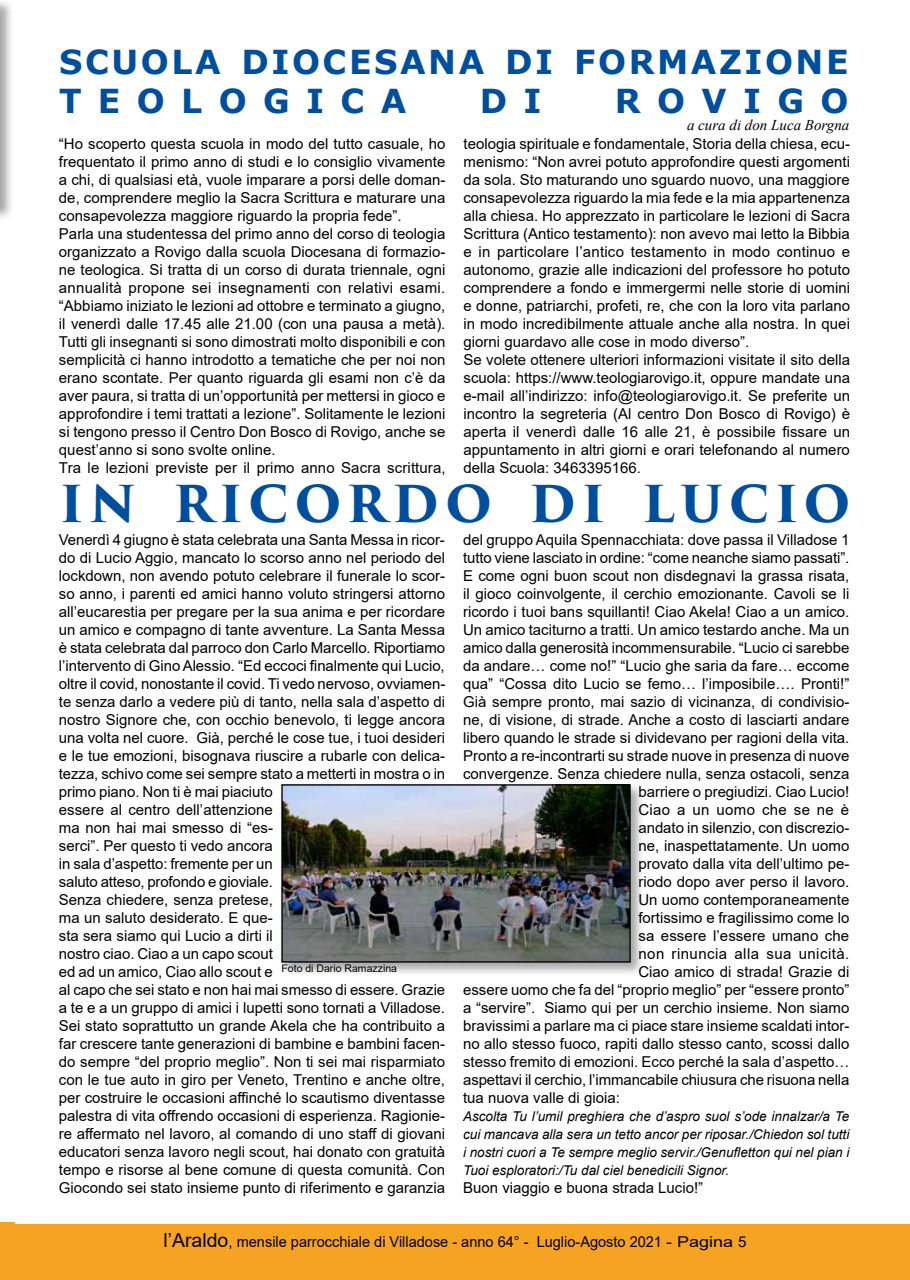
<style>
.page{position:relative;width:910px;height:1280px;background:#fff}
.page>*{position:absolute;margin:0;border:0;box-sizing:border-box;transform-origin:0 0}
.t1{font:700 49.5px "Trajan Pro 3";letter-spacing:.105em;color:#004f9f}
.t2{font:700 33px/39.6px "Verdana";letter-spacing:.08em;color:#004f9f}
.t3{font:15px/18px "Arial";color:#000}
.t4{font:15px "Arial";letter-spacing:.03em;color:#000}
.t5{font:italic 15px "Times New Roman";color:#000}
.t6{font:15px "Arial";letter-spacing:.025em;color:#000}
.t7{font:italic 13.5px/18px "Arial";color:#000;text-align:justify}
.t8{font:10.5px "Arial";color:#000}
.s1{font-size:19.5px}
</style>
<div class="page">
<div style="left:0;top:1224px;width:910px;height:56px;background:#f6a324"></div>
<div style="left:0;top:0;width:14px;height:221px;background:#000;opacity:.35"></div>
<hr style="left:0;top:0;width:1px;height:208px;background:#aaa">
<div style="left:0;top:1222px;width:15px;height:58px;background:#f6a324"></div>
<div style="left:279px;top:782px;width:366px;height:194px;background:#000;opacity:.35"></div>
<img style="left:283px;top:786px;width:346px;height:175px">
<div style="left:281px;top:784px;width:350px;height:179px;border:1px solid #000"></div>
<h2 class="t2" style="left:59px;top:41px;width:791px">SCUOLA DIOCESANA DI FORMAZIONE<br>TEOLOGICA</h2>
<h2 class="t2" style="left:480px;top:81px;width:63px">D I</h2>
<h2 class="t2" style="left:615px;top:81px;width:235px">ROVIGO</h2>
<p class="t5" style="left:687px;top:114px;width:164px">a cura di don Luca Borgna</p>
<p class="t3" style="left:59px;top:135px;width:388px">“Ho scoperto questa scuola in modo del tutto casuale, ho frequentato il primo anno di studi e lo consiglio vivamente a chi, di qualsiasi età, vuole imparare a porsi delle doman&shy;de, comprendere meglio la Sacra Scrittura e maturare una consapevolezza maggiore riguardo la propria fede”.<br>Parla una studentessa del primo anno del corso di teologia organizzato a Rovigo dalla scuola Diocesana di formazio&shy;ne teologica. Si tratta di un corso di durata triennale, ogni annualità propone sei insegnamenti con relativi esami. “Abbiamo iniziato le lezioni ad ottobre e terminato a giugno, il venerdì dalle 17.45 alle 21.00 (con una pausa a metà).<br>Tutti gli insegnanti si sono dimostrati molto disponibili e con semplicità ci hanno introdotto a tematiche che per noi non erano scontate. Per quanto riguarda gli esami non c’è da aver paura, si tratta di un’opportunità per mettersi in gioco e approfondire i temi trattati a lezione”. Solitamente le lezioni si tengono presso il Centro Don Bosco di Rovigo, anche se quest’anno si sono svolte online.<br>Tra le lezioni previste per il primo anno Sacra scrittura,</p>
<p class="t3" style="left:463px;top:135px;width:388px">teologia spirituale e fondamentale, Storia della chiesa, ecu&shy;menismo: “Non avrei potuto approfondire questi argomenti da sola. Sto maturando uno sguardo nuovo, una maggiore consapevolezza riguardo la mia fede e la mia appartenenza alla chiesa. Ho apprezzato in particolare le lezioni di Sacra Scrittura (Antico testamento): non avevo mai letto la Bibbia e in particolare l’antico testamento in modo continuo e autonomo, grazie alle indicazioni del professore ho potuto comprendere a fondo e immergermi nelle storie di uomini e donne, patriarchi, profeti, re, che con la loro vita parlano in modo incredibilmente attuale anche alla nostra. In quei giorni guardavo alle cose in modo diverso”.<br>Se volete ottenere ulteriori informazioni visitate il sito della scuola: https://www.teologiarovigo.it, oppure mandate una e-mail all’indirizzo: info@teologiarovigo.it. Se preferite un incontro la segreteria (Al centro Don Bosco di Rovigo) è aperta il venerdì dalle 16 alle 21, è possibile fissare un appuntamento in altri giorni e orari telefonando al numero della Scuola: 3463395166.</p>
<h1 class="t1" style="left:59px;top:467px;width:793px">IN RICORDO DI LUCIO</h1>
<p class="t3" style="left:59px;top:548px;width:388px">do di Lucio Aggio, mancato lo scorso anno nel periodo del lockdown, non avendo potuto celebrare il funerale lo scor&shy;so anno, i parenti ed amici hanno voluto stringersi attorno all’eucarestia per pregare per la sua anima e per ricordare un amico e compagno di tante avventure. La Santa Messa è stata celebrata dal parroco don Carlo Marcello. Riportiamo l’intervento di Gino Alessio. “Ed eccoci finalmente qui Lucio, oltre il covid, nonostante il covid. Ti vedo nervoso, ovviamen&shy;te senza darlo a vedere più di tanto, nella sala d’aspetto di nostro Signore che, con occhio benevolo, ti legge ancora una volta nel cuore. Già, perché le cose tue, i tuoi desideri e le tue emozioni, bisognava riuscire a rubarle con delica&shy;tezza, schivo come sei sempre stato a metterti in mostra o in primo piano. Non ti è mai piaciuto<br>essere al centro dell’attenzione<br>ma non hai mai smesso di “es-<br>serci”. Per questo ti vedo ancora<br>in sala d’aspetto: fremente per un<br>saluto atteso, profondo e gioviale.<br>Senza chiedere, senza pretese,<br>ma un saluto desiderato. E que-<br>sta sera siamo qui Lucio a dirti il<br>nostro ciao. Ciao a un capo scout<br>ed ad un amico, Ciao allo scout e<br>al capo che sei stato e non hai mai smesso di essere. Grazie a te e a un gruppo di amici i lupetti sono tornati a Villadose.<br>Sei stato soprattutto un grande Akela che ha contribuito a far crescere tante generazioni di bambine e bambini facen&shy;do sempre “del proprio meglio”. Non ti sei mai risparmiato con le tue auto in giro per Veneto, Trentino e anche oltre, per costruire le occasioni affinché lo scautismo diventasse palestra di vita offrendo occasioni di esperienza. Ragionie&shy;re affermato nel lavoro, al comando di uno staff di giovani educatori senza lavoro negli scout, hai donato con gratuità tempo e risorse al bene comune di questa comunità. Con Giocondo sei stato insieme punto di riferimento e garanzia</p>
<p class="t3" style="left:59px;top:530px;width:388px">Venerdì 4 giugno è stata celebrata una Santa Messa in ricor-</p>
<p class="t3" style="left:463px;top:530px;width:388px">del gruppo Aquila Spennacchiata: dove passa il Villadose 1</p>
<p class="t3" style="left:463px;top:548px;width:388px">tutto viene lasciato in ordine: “come neanche siamo passati”.</p>
<p class="t3" style="left:463px;top:566px;width:388px">E come ogni buon scout non disdegnavi la grassa risata,</p>
<p class="t3" style="left:463px;top:584px;width:388px">il gioco coinvolgente, il cerchio emozionante. Cavoli se li</p>
<p class="t3" style="left:463px;top:602px;width:388px">ricordo i tuoi bans squillanti! Ciao Akela! Ciao a un amico.</p>
<p class="t3" style="left:463px;top:620px;width:388px">Un amico taciturno a tratti. Un amico testardo anche. Ma un</p>
<p class="t3" style="left:463px;top:638px;width:388px">amico dalla generosità incommensurabile. “Lucio ci sarebbe</p>
<p class="t3" style="left:463px;top:656px;width:388px">da andare… come no!” “Lucio ghe saria da fare… eccome</p>
<p class="t3" style="left:463px;top:674px;width:388px">qua” “Cossa dito Lucio se femo… l’imposibile…. Pronti!”</p>
<p class="t3" style="left:463px;top:692px;width:388px">Già sempre pronto, mai sazio di vicinanza, di condivisio-</p>
<p class="t3" style="left:463px;top:710px;width:388px">ne, di visione, di strade. Anche a costo di lasciarti andare</p>
<p class="t3" style="left:463px;top:728px;width:388px">libero quando le strade si dividevano per ragioni della vita.</p>
<p class="t3" style="left:463px;top:746px;width:388px">Pronto a re-incontrarti su strade nuove in presenza di nuove</p>
<p class="t3" style="left:463px;top:764px;width:388px">convergenze. Senza chiedere nulla, senza ostacoli, senza</p>
<p class="t3" style="left:638px;top:782px;width:212px">barriere o pregiudizi. Ciao Lucio!</p>
<p class="t6" style="left:638px;top:799px;width:212px">Ciao a un uomo che se ne è</p>
<p class="t3" style="left:638px;top:818px;width:213px">andato in silenzio, con discrezio-</p>
<p class="t3" style="left:638px;top:836px;width:212px">ne, inaspettatamente. Un uomo</p>
<p class="t3" style="left:638px;top:854px;width:212px">provato dalla vita dell’ultimo pe-</p>
<p class="t3" style="left:638px;top:872px;width:212px">riodo dopo aver perso il lavoro.</p>
<p class="t3" style="left:638px;top:890px;width:212px">Un uomo contemporaneamente</p>
<p class="t3" style="left:638px;top:908px;width:212px">fortissimo e fragilissimo come lo</p>
<p class="t3" style="left:638px;top:926px;width:212px">sa essere l’essere umano che</p>
<p class="t4" style="left:638px;top:943px;width:213px">non rinuncia alla sua unicità.</p>
<p class="t3" style="left:638px;top:962px;width:212px">Ciao amico di strada! Grazie di</p>
<p class="t3" style="left:463px;top:980px;width:388px">essere uomo che fa del “proprio meglio” per “essere pronto”</p>
<p class="t3" style="left:463px;top:998px;width:388px">a “servire”. Siamo qui per un cerchio insieme. Non siamo</p>
<p class="t3" style="left:463px;top:1016px;width:388px">bravissimi a parlare ma ci piace stare insieme scaldati intor-</p>
<p class="t3" style="left:463px;top:1034px;width:388px">no allo stesso fuoco, rapiti dallo stesso canto, scossi dallo</p>
<p class="t3" style="left:463px;top:1052px;width:388px">stesso fremito di emozioni. Ecco perché la sala d’aspetto…</p>
<p class="t3" style="left:463px;top:1070px;width:388px">aspettavi il cerchio, l’immancabile chiusura che risuona nella</p>
<p class="t3" style="left:463px;top:1088px;width:158px">tua nuova valle di gioia:</p>
<p class="t7" style="left:463px;top:1107px;width:388px">Ascolta Tu l’umil preghiera che d’aspro suol s’ode innalzar/a Te cui mancava alla sera un tetto ancor per riposar./Chiedon sol tutti i nostri cuori a Te sempre meglio servir./Genufletton qui nel pian i Tuoi esploratori:/Tu dal ciel benedicili Signor.</p>
<p class="t3" style="left:463px;top:1178px;width:242px">Buon viaggio e buona strada Lucio!”</p>
<p class="t8" style="left:281px;top:961px;width:117px">Foto di Dario Ramazzina</p>
<p class="t3" style="left:163px;top:1233px;width:585px"><span class="s1">l’Araldo</span>, mensile parrocchiale di Villadose - anno 64° - Luglio-Agosto 2021 - Pagina 5</p>
</div>
